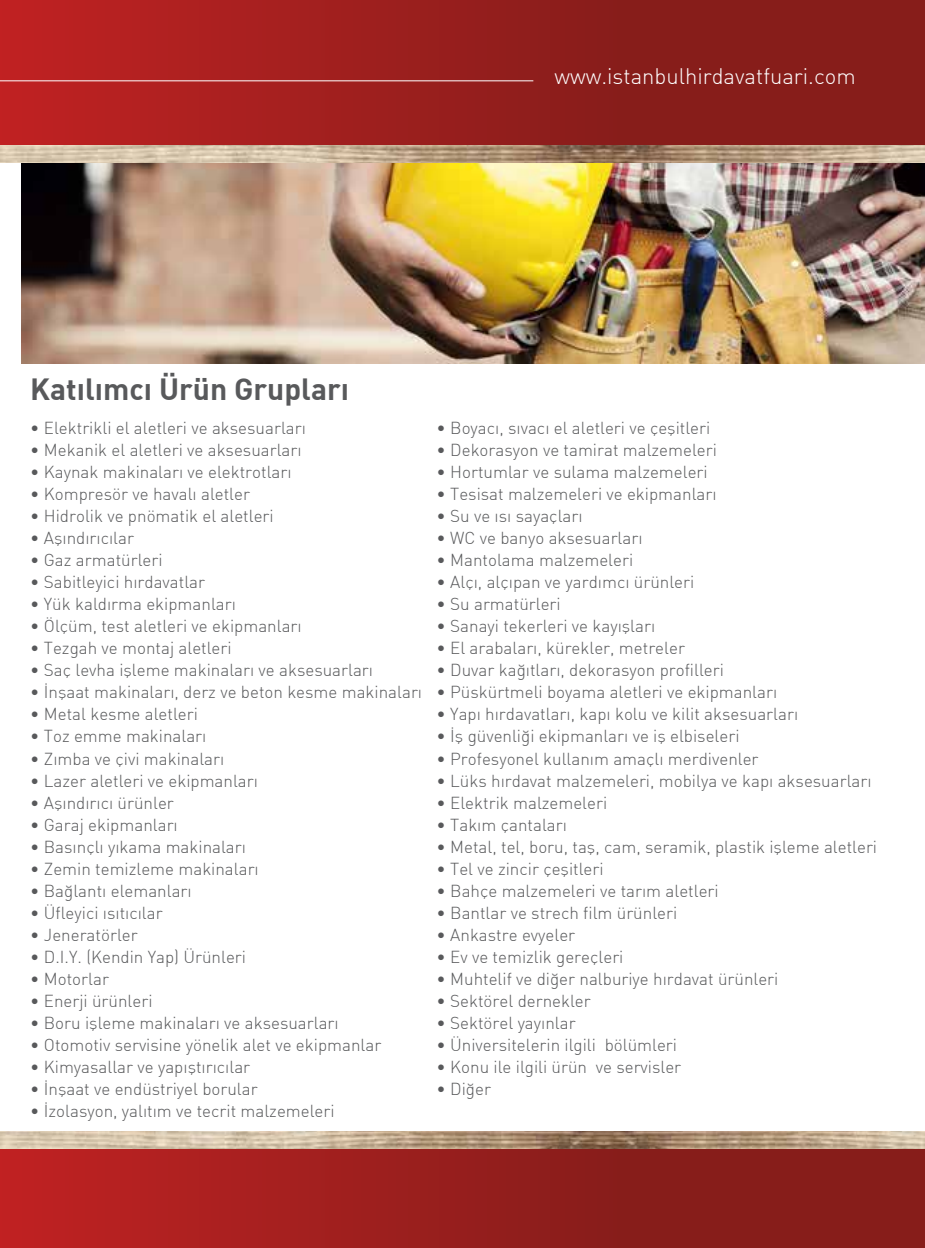
<style>
.page{position:relative;width:925px;height:1248px;background:#fff}
.page>*{position:absolute;margin:0;border:0;box-sizing:border-box;transform-origin:0 0}
.t1{font:700 30px "DINT";color:#58595b}
.t2{font:300 22px "DINT";color:#fff}
.t3{font:300 17px "DINT";color:#58595b}
</style>
<div class="page">
<img style="left:22px;top:162px;width:902px;height:201px">
<img style="left:604px;top:145px;width:320px;height:17px">
<img style="left:0;top:145px;width:604px;height:17px">
<div style="left:0;top:0;width:924px;height:145px;background:linear-gradient(to right,#ba2122,#7b1c18)"></div>
<img style="left:604px;top:1131px;width:320px;height:17px">
<img style="left:0;top:1131px;width:604px;height:17px">
<div style="left:0;top:1148px;width:924px;height:99px;background:linear-gradient(to right,#ba2122,#7b1c18)"></div>
<hr style="left:0;top:80px;width:533px;height:1px;background:#fff">
<p class="t2" style="left:554px;top:63px;width:303px">www.istanbulhirdavatfuari.com</p>
<h1 class="t1" style="left:30px;top:369px;width:320px">Katılımcı Ürün Grupları</h1>
<p class="t3" style="left:30px;top:417px;width:277px">• Elektrikli el aletleri ve aksesuarları</p>
<p class="t3" style="left:30px;top:439px;width:273px">• Mekanik el aletleri ve aksesuarları</p>
<p class="t3" style="left:30px;top:461px;width:263px">• Kaynak makinaları ve elektrotları</p>
<p class="t3" style="left:30px;top:483px;width:221px">• Kompresör ve havalı aletler</p>
<p class="t3" style="left:30px;top:505px;width:245px">• Hidrolik ve pnömatik el aletleri</p>
<p class="t3" style="left:30px;top:527px;width:105px">• Aşındırıcılar</p>
<p class="t3" style="left:30px;top:549px;width:134px">• Gaz armatürleri</p>
<p class="t3" style="left:30px;top:571px;width:176px">• Sabitleyici hırdavatlar</p>
<p class="t3" style="left:30px;top:593px;width:207px">• Yük kaldırma ekipmanları</p>
<p class="t3" style="left:30px;top:615px;width:273px">• Ölçüm, test aletleri ve ekipmanları</p>
<p class="t3" style="left:30px;top:637px;width:203px">• Tezgah ve montaj aletleri</p>
<p class="t3" style="left:30px;top:659px;width:344px">• Saç levha işleme makinaları ve aksesuarları</p>
<p class="t3" style="left:30px;top:681px;width:393px">• İnşaat makinaları, derz ve beton kesme makinaları</p>
<p class="t3" style="left:30px;top:703px;width:169px">• Metal kesme aletleri</p>
<p class="t3" style="left:30px;top:725px;width:177px">• Toz emme makinaları</p>
<p class="t3" style="left:30px;top:747px;width:195px">• Zımba ve çivi makinaları</p>
<p class="t3" style="left:30px;top:769px;width:229px">• Lazer aletleri ve ekipmanları</p>
<p class="t3" style="left:30px;top:791px;width:145px">• Aşındırıcı ürünler</p>
<p class="t3" style="left:30px;top:813px;width:149px">• Garaj ekipmanları</p>
<p class="t3" style="left:30px;top:835px;width:217px">• Basınçlı yıkama makinaları</p>
<p class="t3" style="left:30px;top:857px;width:230px">• Zemin temizleme makinaları</p>
<p class="t3" style="left:30px;top:879px;width:163px">• Bağlantı elemanları</p>
<p class="t3" style="left:30px;top:901px;width:134px">• Üfleyici ısıtıcılar</p>
<p class="t3" style="left:30px;top:923px;width:109px">• Jeneratörler</p>
<p class="t3" style="left:30px;top:945px;width:217px">• D.I.Y. (Kendin Yap) Ürünleri</p>
<p class="t3" style="left:30px;top:967px;width:80px">• Motorlar</p>
<p class="t3" style="left:30px;top:989px;width:124px">• Enerji ürünleri</p>
<p class="t3" style="left:30px;top:1011px;width:310px">• Boru işleme makinaları ve aksesuarları</p>
<p class="t3" style="left:30px;top:1033px;width:352px">• Otomotiv servisine yönelik alet ve ekipmanlar</p>
<p class="t3" style="left:30px;top:1055px;width:221px">• Kimyasallar ve yapıştırıcılar</p>
<p class="t3" style="left:30px;top:1077px;width:229px">• İnşaat ve endüstriyel borular</p>
<p class="t3" style="left:30px;top:1099px;width:306px">• İzolasyon, yalıtım ve tecrit malzemeleri</p>
<p class="t3" style="left:436px;top:417px;width:275px">• Boyacı, sıvacı el aletleri ve çeşitleri</p>
<p class="t3" style="left:436px;top:439px;width:282px">• Dekorasyon ve tamirat malzemeleri</p>
<p class="t3" style="left:436px;top:461px;width:272px">• Hortumlar ve sulama malzemeleri</p>
<p class="t3" style="left:436px;top:483px;width:281px">• Tesisat malzemeleri ve ekipmanları</p>
<p class="t3" style="left:436px;top:505px;width:147px">• Su ve ısı sayaçları</p>
<p class="t3" style="left:436px;top:527px;width:207px">• WC ve banyo aksesuarları</p>
<p class="t3" style="left:436px;top:549px;width:198px">• Mantolama malzemeleri</p>
<p class="t3" style="left:436px;top:571px;width:259px">• Alçı, alçıpan ve yardımcı ürünleri</p>
<p class="t3" style="left:436px;top:593px;width:125px">• Su armatürleri</p>
<p class="t3" style="left:436px;top:615px;width:220px">• Sanayi tekerleri ve kayışları</p>
<p class="t3" style="left:436px;top:637px;width:250px">• El arabaları, kürekler, metreler</p>
<p class="t3" style="left:436px;top:659px;width:289px">• Duvar kağıtları, dekorasyon profilleri</p>
<p class="t3" style="left:436px;top:681px;width:342px">• Püskürtmeli boyama aletleri ve ekipmanları</p>
<p class="t3" style="left:436px;top:703px;width:363px">• Yapı hırdavatları, kapı kolu ve kilit aksesuarları</p>
<p class="t3" style="left:436px;top:725px;width:304px">• İş güvenliği ekipmanları ve iş elbiseleri</p>
<p class="t3" style="left:436px;top:747px;width:323px">• Profesyonel kullanım amaçlı merdivenler</p>
<p class="t3" style="left:436px;top:769px;width:436px">• Lüks hırdavat malzemeleri, mobilya ve kapı aksesuarları</p>
<p class="t3" style="left:436px;top:791px;width:172px">• Elektrik malzemeleri</p>
<p class="t3" style="left:436px;top:813px;width:132px">• Takım çantaları</p>
<p class="t3" style="left:436px;top:835px;width:442px">• Metal, tel, boru, taş, cam, seramik, plastik işleme aletleri</p>
<p class="t3" style="left:436px;top:857px;width:168px">• Tel ve zincir çeşitleri</p>
<p class="t3" style="left:436px;top:879px;width:283px">• Bahçe malzemeleri ve tarım aletleri</p>
<p class="t3" style="left:436px;top:901px;width:242px">• Bantlar ve strech film ürünleri</p>
<p class="t3" style="left:436px;top:923px;width:140px">• Ankastre evyeler</p>
<p class="t3" style="left:436px;top:945px;width:188px">• Ev ve temizlik gereçleri</p>
<p class="t3" style="left:436px;top:967px;width:343px">• Muhtelif ve diğer nalburiye hırdavat ürünleri</p>
<p class="t3" style="left:436px;top:989px;width:156px">• Sektörel dernekler</p>
<p class="t3" style="left:436px;top:1011px;width:140px">• Sektörel yayınlar</p>
<p class="t3" style="left:436px;top:1033px;width:242px">• Üniversitelerin ilgili bölümleri</p>
<p class="t3" style="left:436px;top:1055px;width:246px">• Konu ile ilgili ürün ve servisler</p>
<p class="t3" style="left:436px;top:1077px;width:56px">• Diğer</p>
</div>
